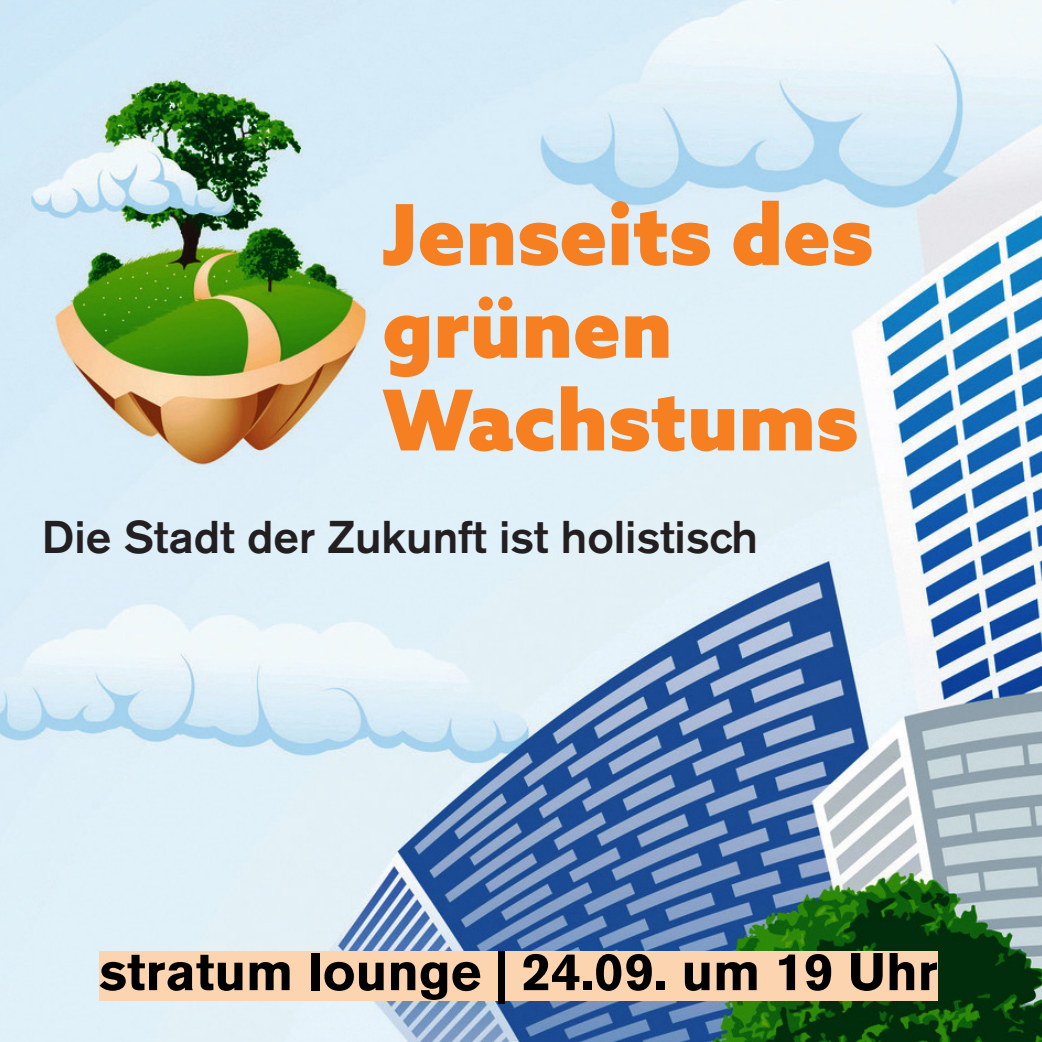
<style>
.page{position:relative;width:1042px;height:1042px;background:#fff}
.page>*{position:absolute;margin:0;border:0;box-sizing:border-box;transform-origin:0 0}
.t1{font:900 84px "Azo Sans";color:#f57f21}
.t2{font:700 52.5px "Akzidenz Grotesk BE";color:#000}
.t3{font:500 45.5px "Akzidenz Grotesk BE";color:#231f20}
</style>
<div class="page">
<img style="left:0;top:0;width:1042px;height:1042px">
<div style="left:99px;top:951px;width:838px;height:49px;background:#fdd4b0"></div>
<p class="t1" style="left:382px;top:179px;width:492px">Jenseits des</p>
<p class="t1" style="left:382px;top:271px;width:292px">grünen</p>
<p class="t1" style="left:382px;top:364px;width:478px">Wachstums</p>
<p class="t3" style="left:42px;top:509px;width:717px">Die Stadt der Zukunft ist holistisch</p>
<p class="t2" style="left:100px;top:941px;width:839px">stratum lounge | 24.09. um 19 Uhr</p>
</div>
